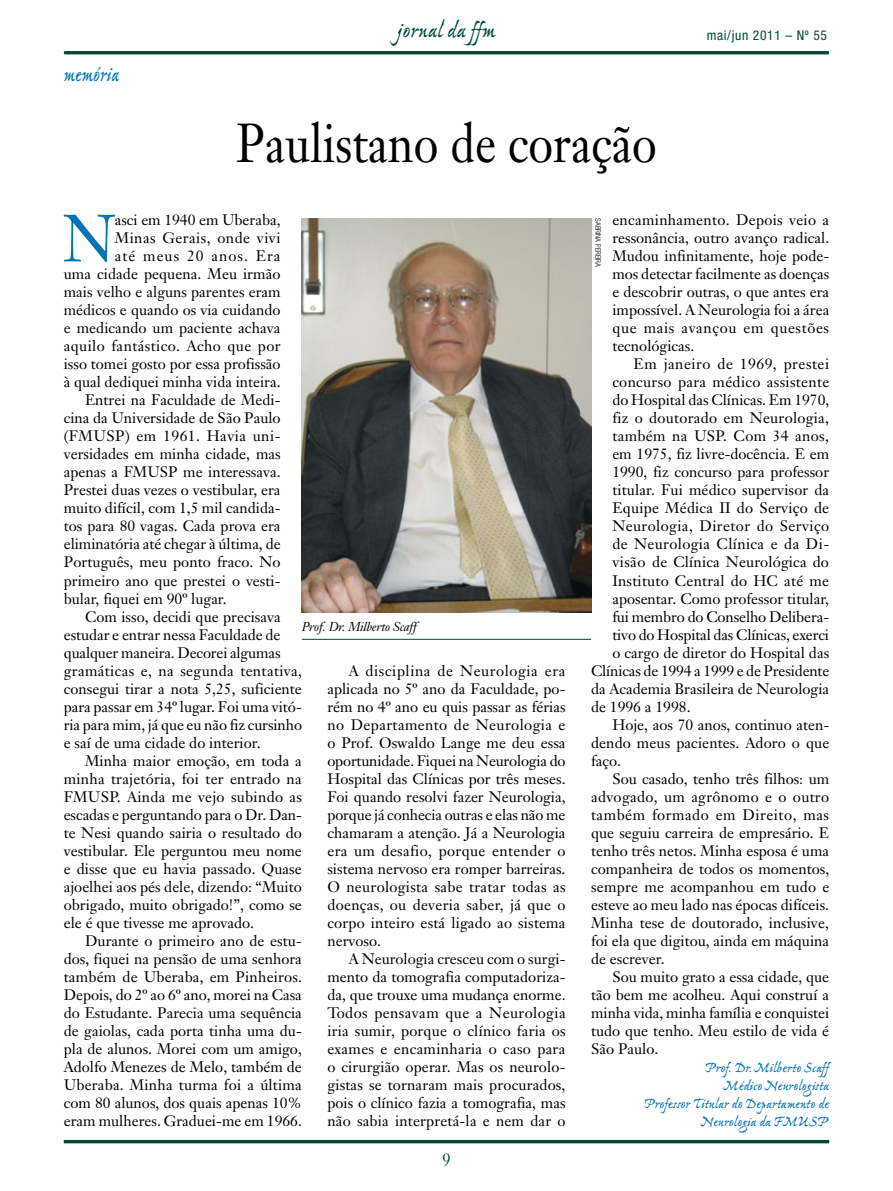
<style>
.page{position:relative;width:893px;height:1191px;background:#fff}
.page>*{position:absolute;margin:0;border:0;box-sizing:border-box;transform-origin:0 0}
.t1{font:65.55px "Janson Text";color:#0072b5;scale:.9 1}
.t2{font:54px "Janson Text";color:#000;scale:.85 1}
.t3{font:24px "Ex Ponto MM 450";letter-spacing:.01em;color:#00483a}
.t4{font:24px "Ex Ponto MM 450";letter-spacing:.01em;color:#0072b5;scale:.85 1}
.t5{font:18px "Janson Text";color:#00483a;scale:.85 1}
.t6{font:15px/18px "Janson Text";color:#000;text-align:justify}
.t7{font:15px "Janson Text";letter-spacing:.025em;color:#000}
.t8{font:15px "Janson Text";letter-spacing:.02em;color:#000}
.t9{font:15px/18px "Ex Ponto MM 450";letter-spacing:.01em;color:#0072b5;text-align:right}
.t10{font:15px "Janson Text";letter-spacing:.035em;color:#000}
.t11{font:15px "Janson Text";letter-spacing:.03em;color:#000}
.t12{font:15px "Janson Text";letter-spacing:.065em;color:#000}
.t13{font:condensed 13.5px "Helvetica Neue";letter-spacing:.05em;color:#00483a}
.t14{font:italic 12.75px "Janson Text";letter-spacing:-.015em;color:#000}
.t15{font:300 condensed 7.5px "Helvetica Neue";color:#000}
</style>
<div class="page">
<svg style="left:63px;top:1139px;width:767px;height:5px"></svg>
<hr style="left:64px;top:51px;width:765px;height:3px;background:#00483a">
<hr style="left:302px;top:639px;width:289px;height:1px;background:#00483a">
<img style="left:302px;top:218px;width:289px;height:394px">
<h3 class="t4" style="left:64px;top:62px;width:66px">memória</h3>
<h3 class="t3" style="left:397px;top:18px;width:99px">jornal da ffm</h3>
<p class="t13" style="left:707px;top:28px;width:122px">mai/jun 2011 – Nº 55</p>
<h2 class="t2" style="left:236px;top:109px;width:496px">Paulistano de coração</h2>
<h1 class="t1" style="left:63px;top:197px;width:58px">N</h1>
<p class="t6" style="left:115px;top:211px;width:167px">asci em 1940 em Uberaba,</p>
<p class="t11" style="left:115px;top:229px;width:167px">Minas Gerais, onde vivi</p>
<p class="t12" style="left:115px;top:247px;width:167px">até meus 20 anos. Era</p>
<p class="t6" style="left:64px;top:265px;width:218px">uma cidade pequena. Meu irmão</p>
<p class="t6" style="left:64px;top:283px;width:218px">mais velho e alguns parentes eram</p>
<p class="t6" style="left:64px;top:301px;width:218px">médicos e quando os via cuidando</p>
<p class="t6" style="left:64px;top:319px;width:218px">e medicando um paciente achava</p>
<p class="t7" style="left:64px;top:337px;width:218px">aquilo fantástico. Acho que por</p>
<p class="t6" style="left:64px;top:355px;width:218px">isso tomei gosto por essa profissão</p>
<p class="t6" style="left:64px;top:373px;width:218px">à qual dediquei minha vida inteira.</p>
<p class="t6" style="left:85px;top:391px;width:197px">Entrei na Faculdade de Medi-</p>
<p class="t6" style="left:64px;top:409px;width:218px">cina da Universidade de São Paulo</p>
<p class="t11" style="left:64px;top:427px;width:218px">(FMUSP) em 1961. Havia uni-</p>
<p class="t6" style="left:64px;top:445px;width:218px">versidades em minha cidade, mas</p>
<p class="t6" style="left:64px;top:463px;width:218px">apenas a FMUSP me interessava.</p>
<p class="t6" style="left:64px;top:481px;width:218px">Prestei duas vezes o vestibular, era</p>
<p class="t6" style="left:64px;top:499px;width:218px">muito difícil, com 1,5 mil candida-</p>
<p class="t6" style="left:64px;top:517px;width:218px">tos para 80 vagas. Cada prova era</p>
<p class="t6" style="left:64px;top:535px;width:218px">eliminatória até chegar à última, de</p>
<p class="t6" style="left:64px;top:553px;width:218px">Português, meu ponto fraco. No</p>
<p class="t6" style="left:64px;top:571px;width:218px">primeiro ano que prestei o vesti-</p>
<p class="t6" style="left:64px;top:589px;width:165px">bular, fiquei em 90º lugar.</p>
<p class="t6" style="left:85px;top:607px;width:197px">Com isso, decidi que precisava</p>
<p class="t6" style="left:64px;top:625px;width:218px">estudar e entrar nessa Faculdade de</p>
<p class="t6" style="left:64px;top:643px;width:218px">qualquer maneira. Decorei algumas</p>
<p class="t7" style="left:64px;top:661px;width:240px">gramáticas e, na segunda tentativa,</p>
<p class="t6" style="left:64px;top:679px;width:240px">consegui tirar a nota 5,25, suficiente</p>
<p class="t6" style="left:64px;top:697px;width:240px">para passar em 34º lugar. Foi uma vitó-</p>
<p class="t6" style="left:64px;top:715px;width:240px">ria para mim, já que eu não fiz cursinho</p>
<p class="t6" style="left:64px;top:733px;width:198px">e saí de uma cidade do interior.</p>
<p class="t6" style="left:85px;top:751px;width:218px">Minha maior emoção, em toda a</p>
<p class="t6" style="left:64px;top:769px;width:240px">minha trajetória, foi ter entrado na</p>
<p class="t8" style="left:64px;top:787px;width:240px">FMUSP. Ainda me vejo subindo as</p>
<p class="t6" style="left:64px;top:805px;width:240px">escadas e perguntando para o Dr. Dan-</p>
<p class="t6" style="left:64px;top:823px;width:240px">te Nesi quando sairia o resultado do</p>
<p class="t6" style="left:64px;top:841px;width:240px">vestibular. Ele perguntou meu nome</p>
<p class="t6" style="left:64px;top:859px;width:240px">e disse que eu havia passado. Quase</p>
<p class="t6" style="left:64px;top:877px;width:240px">ajoelhei aos pés dele, dizendo: “Muito</p>
<p class="t6" style="left:64px;top:895px;width:240px">obrigado, muito obrigado!”, como se</p>
<p class="t6" style="left:64px;top:913px;width:192px">ele é que tivesse me aprovado.</p>
<p class="t6" style="left:85px;top:931px;width:218px">Durante o primeiro ano de estu-</p>
<p class="t6" style="left:64px;top:949px;width:240px">dos, fiquei na pensão de uma senhora</p>
<p class="t6" style="left:64px;top:967px;width:240px">também de Uberaba, em Pinheiros.</p>
<p class="t6" style="left:64px;top:985px;width:240px">Depois, do 2º ao 6º ano, morei na Casa</p>
<p class="t6" style="left:64px;top:1003px;width:240px">do Estudante. Parecia uma sequência</p>
<p class="t6" style="left:64px;top:1021px;width:240px">de gaiolas, cada porta tinha uma du-</p>
<p class="t6" style="left:64px;top:1039px;width:240px">pla de alunos. Morei com um amigo,</p>
<p class="t6" style="left:64px;top:1057px;width:240px">Adolfo Menezes de Melo, também de</p>
<p class="t6" style="left:64px;top:1075px;width:240px">Uberaba. Minha turma foi a última</p>
<p class="t6" style="left:64px;top:1093px;width:240px">com 80 alunos, dos quais apenas 10%</p>
<p class="t6" style="left:64px;top:1111px;width:240px">eram mulheres. Graduei-me em 1966.</p>
<p class="t14" style="left:302px;top:618px;width:117px">Prof. Dr. Milberto Scaff</p>
<p class="t6" style="left:327px;top:661px;width:240px;text-indent:21px">A disciplina de Neurologia era aplicada no 5º ano da Faculdade, po&shy;rém no 4º ano eu quis passar as férias no Departamento de Neurologia e o Prof. Oswaldo Lange me deu essa oportunidade. Fiquei na Neurologia do Hospital das Clínicas por três meses.<br>Foi quando resolvi fazer Neurologia, porque já conhecia outras e elas não me chamaram a atenção. Já a Neurologia era um desafio, porque entender o sistema nervoso era romper barreiras.<br>O neurologista sabe tratar todas as doenças, ou deveria saber, já que o corpo inteiro está ligado ao sistema nervoso.</p>
<p class="t6" style="left:327px;top:949px;width:240px;text-indent:21px">A Neurologia cresceu com o surgi&shy;mento da tomografia computadoriza&shy;da, que trouxe uma mudança enorme.<br>Todos pensavam que a Neurologia iria sumir, porque o clínico faria os exames e encaminharia o caso para o cirurgião operar. Mas os neurolo&shy;gistas se tornaram mais procurados, pois o clínico fazia a tomografia, mas não sabia interpretá-la e nem dar o</p>
<p class="t5" style="left:442px;top:1148px;width:11px">9</p>
<p class="t6" style="left:612px;top:211px;width:218px">encaminhamento. Depois veio a ressonância, outro avanço radical.<br>Mudou infinitamente, hoje pode&shy;mos detectar facilmente as doenças e descobrir outras, o que antes era impossível. A Neurologia foi a área que mais avançou em questões tecnológicas.</p>
<p class="t10" style="left:634px;top:355px;width:197px">Em janeiro de 1969, prestei</p>
<p class="t8" style="left:612px;top:373px;width:218px">concurso para médico assistente</p>
<p class="t6" style="left:612px;top:391px;width:218px">do Hospital das Clínicas. Em 1970,</p>
<p class="t8" style="left:612px;top:409px;width:218px">fiz o doutorado em Neurologia,</p>
<p class="t7" style="left:612px;top:427px;width:218px">também na USP. Com 34 anos,</p>
<p class="t6" style="left:612px;top:445px;width:218px">em 1975, fiz livre-docência. E em</p>
<p class="t6" style="left:612px;top:463px;width:218px">1990, fiz concurso para professor</p>
<p class="t6" style="left:612px;top:481px;width:218px">titular. Fui médico supervisor da</p>
<p class="t6" style="left:612px;top:499px;width:218px">Equipe Médica II do Serviço de</p>
<p class="t7" style="left:612px;top:517px;width:218px">Neurologia, Diretor do Serviço</p>
<p class="t7" style="left:612px;top:535px;width:218px">de Neurologia Clínica e da Di-</p>
<p class="t6" style="left:612px;top:553px;width:218px">visão de Clínica Neurológica do</p>
<p class="t6" style="left:612px;top:571px;width:218px">Instituto Central do HC até me</p>
<p class="t6" style="left:612px;top:589px;width:218px">aposentar. Como professor titular,</p>
<p class="t6" style="left:612px;top:607px;width:218px">fui membro do Conselho Delibera-</p>
<p class="t6" style="left:612px;top:625px;width:218px">tivo do Hospital das Clínicas, exerci</p>
<p class="t6" style="left:612px;top:643px;width:218px">o cargo de diretor do Hospital das</p>
<p class="t6" style="left:591px;top:661px;width:240px">Clínicas de 1994 a 1999 e de Presidente</p>
<p class="t6" style="left:591px;top:679px;width:240px">da Academia Brasileira de Neurologia</p>
<p class="t6" style="left:591px;top:697px;width:101px">de 1996 a 1998.</p>
<p class="t6" style="left:612px;top:715px;width:218px">Hoje, aos 70 anos, continuo aten-</p>
<p class="t6" style="left:591px;top:733px;width:240px">dendo meus pacientes. Adoro o que</p>
<p class="t6" style="left:591px;top:751px;width:31px">faço.</p>
<p class="t6" style="left:612px;top:769px;width:218px">Sou casado, tenho três filhos: um</p>
<p class="t8" style="left:591px;top:787px;width:240px">advogado, um agrônomo e o outro</p>
<p class="t10" style="left:591px;top:805px;width:239px">também formado em Direito, mas</p>
<p class="t6" style="left:591px;top:823px;width:240px">que seguiu carreira de empresário. E</p>
<p class="t6" style="left:591px;top:841px;width:240px">tenho três netos. Minha esposa é uma</p>
<p class="t6" style="left:591px;top:859px;width:240px">companheira de todos os momentos,</p>
<p class="t6" style="left:591px;top:877px;width:240px">sempre me acompanhou em tudo e</p>
<p class="t6" style="left:591px;top:895px;width:240px">esteve ao meu lado nas épocas difíceis.</p>
<p class="t6" style="left:591px;top:913px;width:239px">Minha tese de doutorado, inclusive,</p>
<p class="t6" style="left:591px;top:931px;width:240px">foi ela que digitou, ainda em máquina</p>
<p class="t6" style="left:591px;top:949px;width:75px">de escrever.</p>
<p class="t6" style="left:612px;top:967px;width:218px">Sou muito grato a essa cidade, que</p>
<p class="t6" style="left:591px;top:985px;width:240px">tão bem me acolheu. Aqui construí a</p>
<p class="t6" style="left:591px;top:1003px;width:240px">minha vida, minha família e conquistei</p>
<p class="t6" style="left:591px;top:1021px;width:240px">tudo que tenho. Meu estilo de vida é</p>
<p class="t6" style="left:591px;top:1039px;width:69px">São Paulo.</p>
<p class="t9" style="left:644px;top:1060px;width:186px">Prof. Dr. Milberto Scaff<br>Médico Neurologista<br>Professor Titular do Departamento de<br>Neurologia da FMUSP</p>
<p class="t15" style="left:602px;top:218px;width:50px;rotate:90deg">Sabrina Pereira</p>
</div>
